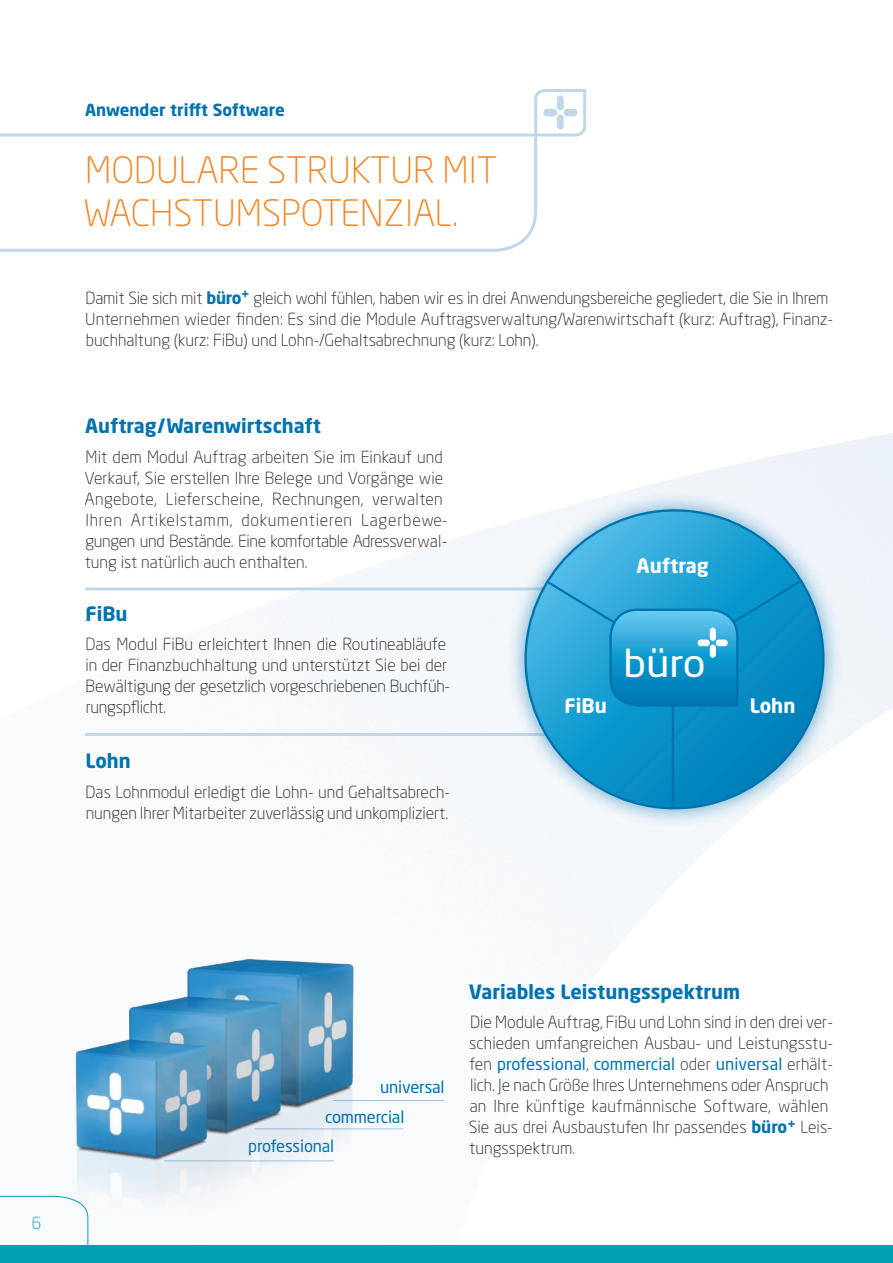
<style>
.page{position:relative;width:893px;height:1263px;background:#fff}
.page>*{position:absolute;margin:0;border:0;box-sizing:border-box;transform-origin:0 0}
.t1{font:37.8px "Neo Sans Pro";color:#fff;scale:1.11 1}
.t2{font:300 36px/43.5px "Neo Sans Pro";color:#f58220}
.t3{font:700 19.65px "Neo Sans Pro";color:#fff}
.t4{font:700 19.5px "Neo Sans Pro";color:#0073ae}
.t5{font:300 16.5px/21px "Neo Sans Pro";color:#231f20}
.t6{font:16.5px "Neo Sans Pro";letter-spacing:-.01em;color:#0073ae}
.t7{font:700 16.5px "Neo Sans Pro";color:#0073ae}
.t8{font:300 16.5px "Neo Sans Pro";color:#00a0b0}
.s1{font-weight:700;color:#0073ae}
.s2{font-weight:400;color:#0073ae}
</style>
<div class="page">
<img style="left:85px;top:433px;width:808px;height:813px">
<div style="left:637px;top:1076px;width:256px;height:176px;background:#fff"></div>
<hr style="left:85px;top:587px;width:490px;height:3px;background:#c0d7ea">
<hr style="left:85px;top:733px;width:481px;height:3px;background:#c0d7ea">
<div style="left:0;top:1246px;width:893px;height:17px;background:#00a0b0"></div>
<svg style="left:534px;top:89px;width:53px;height:48px"></svg>
<svg style="left:0;top:132px;width:539px;height:120px"></svg>
<hr style="left:333px;top:1100px;width:111px;height:1px;background:#a2c5e2">
<img style="left:0;top:885px;width:407px;height:361px">
<div style="left:506px;top:491px;width:337px;height:337px;background:#0073ae;opacity:.6"></div>
<svg style="left:526px;top:510px;width:297px;height:298px;background:#1697cc"></svg>
<hr style="left:672px;top:701px;width:2px;height:108px;background:#0073ae">
<svg style="left:544px;top:579px;width:258px;height:129px;background:#1e9ccf"></svg>
<div style="left:710px;top:645px;width:6px;height:13px;background:#fff;border-radius:3px"></div>
<p class="t7" style="left:85px;top:99px;width:201px">Anwender trifft Software</p>
<h2 class="t2" style="left:83px;top:148px;width:415px">MODULARE STRUKTUR MIT<br>WACHSTUMSPOTENZIAL.</h2>
<p class="t5" style="left:85px;top:287px;width:749px">Damit Sie sich mit <span class="s1">büro</span><sup>+</sup> gleich wohl fühlen, haben wir es in drei Anwendungsbereiche gegliedert, die Sie in Ihrem<br>Unternehmen wieder finden: Es sind die Module Auftragsverwaltung/Warenwirtschaft (kurz: Auftrag), Finanz&shy;buchhaltung (kurz: FiBu) und Lohn-/Gehaltsabrechnung (kurz: Lohn).</p>
<p class="t4" style="left:85px;top:414px;width:237px">Auftrag/Warenwirtschaft</p>
<p class="t5" style="left:84px;top:446px;width:364px">Mit dem Modul Auftrag arbeiten Sie im Einkauf und Verkauf, Sie erstellen Ihre Belege und Vorgänge wie Angebote, Lieferscheine, Rechnungen, verwalten Ihren Artikelstamm, dokumentieren Lagerbewe&shy;gungen und Bestände. Eine komfortable Adressverwal&shy;tung ist natürlich auch enthalten.</p>
<p class="t4" style="left:85px;top:601px;width:43px">FiBu</p>
<p class="t5" style="left:86px;top:633px;width:366px">Das Modul FiBu erleichtert Ihnen die Routineabläufe in der Finanzbuchhaltung und unterstützt Sie bei der Bewältigung der gesetzlich vorgeschriebenen Buchfüh&shy;rungspflicht.</p>
<p class="t4" style="left:85px;top:749px;width:47px">Lohn</p>
<p class="t5" style="left:86px;top:781px;width:366px">Das Lohnmodul erledigt die Lohn- und Gehaltsabrech&shy;nungen Ihrer Mitarbeiter zuverlässig und unkompliziert.</p>
<p class="t3" style="left:636px;top:553px;width:74px">Auftrag</p>
<p class="t3" style="left:564px;top:693px;width:44px">FiBu</p>
<h1 class="t1" style="left:623px;top:640px;width:76px">büro</h1>
<p class="t3" style="left:750px;top:693px;width:47px">Lohn</p>
<p class="t8" style="left:32px;top:1213px;width:11px">6</p>
<p class="t6" style="left:380px;top:1077px;width:66px">universal</p>
<p class="t6" style="left:325px;top:1106px;width:81px">commercial</p>
<p class="t6" style="left:248px;top:1136px;width:88px">professional</p>
<p class="t4" style="left:469px;top:979px;width:273px">Variables Leistungsspektrum</p>
<p class="t5" style="left:469px;top:1012px;width:366px">Die Module Auftrag, FiBu und Lohn sind in den drei ver&shy;schieden umfangreichen Ausbau- und Leistungsstu&shy;fen <span class="s2">professional</span>, <span class="s2">commercial</span> oder <span class="s2">universal</span> erhält&shy;lich. Je nach Größe Ihres Unternehmens oder Anspruch an Ihre künftige kaufmännische Software, wählen Sie aus drei Ausbaustufen Ihr passendes <span class="s1">büro</span><sup>+</sup> Leis&shy;tungsspektrum.</p>
</div>
